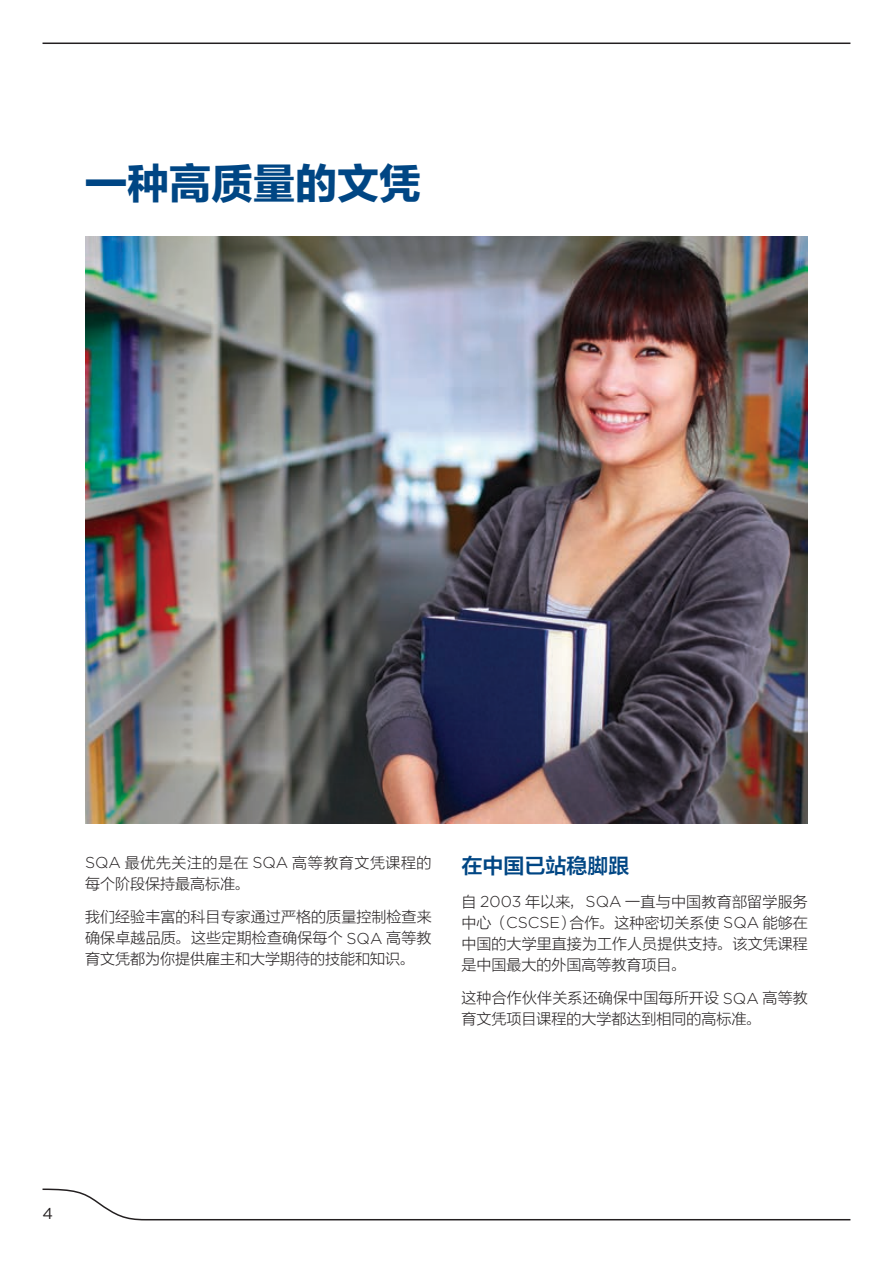
<style>
.page{position:relative;width:893px;height:1263px;background:#fff}
.page>*{position:absolute;margin:0;border:0;box-sizing:border-box;transform-origin:0 0}
.t1{font:42px "WA Lan Ting Hei EB GBK";color:#004684}
.t2{font:21px "WA Lan Ting Hei DB1 GBK";color:#004684}
.t3{font:15.75px "Gotham";color:#231f20}
.t4{font:15px/21px "WA Lan Ting Hei EL GBK";letter-spacing:.005em;color:#231f20;text-align:justify}
.t5{font:15px/21px "WA Lan Ting Hei EL GBK";letter-spacing:.035em;color:#231f20}
.s1{font-family:"Gotham";font-weight:300;font-size:15.75px}
</style>
<div class="page">
<svg style="left:42px;top:1188px;width:809px;height:33px"></svg>
<hr style="left:43px;top:43px;width:807px;height:1px;background:#231f20">
<img style="left:85px;top:236px;width:723px;height:588px">
<h1 class="t1" style="left:85px;top:161px;width:337px">一种高质量的文凭</h1>
<p class="t5" style="left:85px;top:852px;width:348px"><span class="s1">SQA</span> 最优先关注的是在 <span class="s1">SQA</span> 高等教育文凭课程的每个阶段保持最高标准。</p>
<p class="t4" style="left:85px;top:907px;width:348px">我们经验丰富的科目专家通过严格的质量控制检查来确保卓越品质。这些定期检查确保每个 <span class="s1">SQA</span> 高等教育文凭都为你提供雇主和大学期待的技能和知识。</p>
<h2 class="t2" style="left:461px;top:854px;width:169px">在中国已站稳脚跟</h2>
<p class="t4" style="left:461px;top:891px;width:348px">自 <span class="s1">2003</span> 年以来，<span class="s1">SQA</span> 一直与中国教育部留学服务中心（<span class="s1">CSCSE</span>）合作。这种密切关系使 <span class="s1">SQA</span> 能够在中国的大学里直接为工作人员提供支持。该文凭课程是中国最大的外国高等教育项目。</p>
<p class="t4" style="left:461px;top:988px;width:348px">这种合作伙伴关系还确保中国每所开设 <span class="s1">SQA</span> 高等教育文凭项目课程的大学都达到相同的高标准。</p>
<p class="t3" style="left:43px;top:1205px;width:12px">4</p>
</div>
